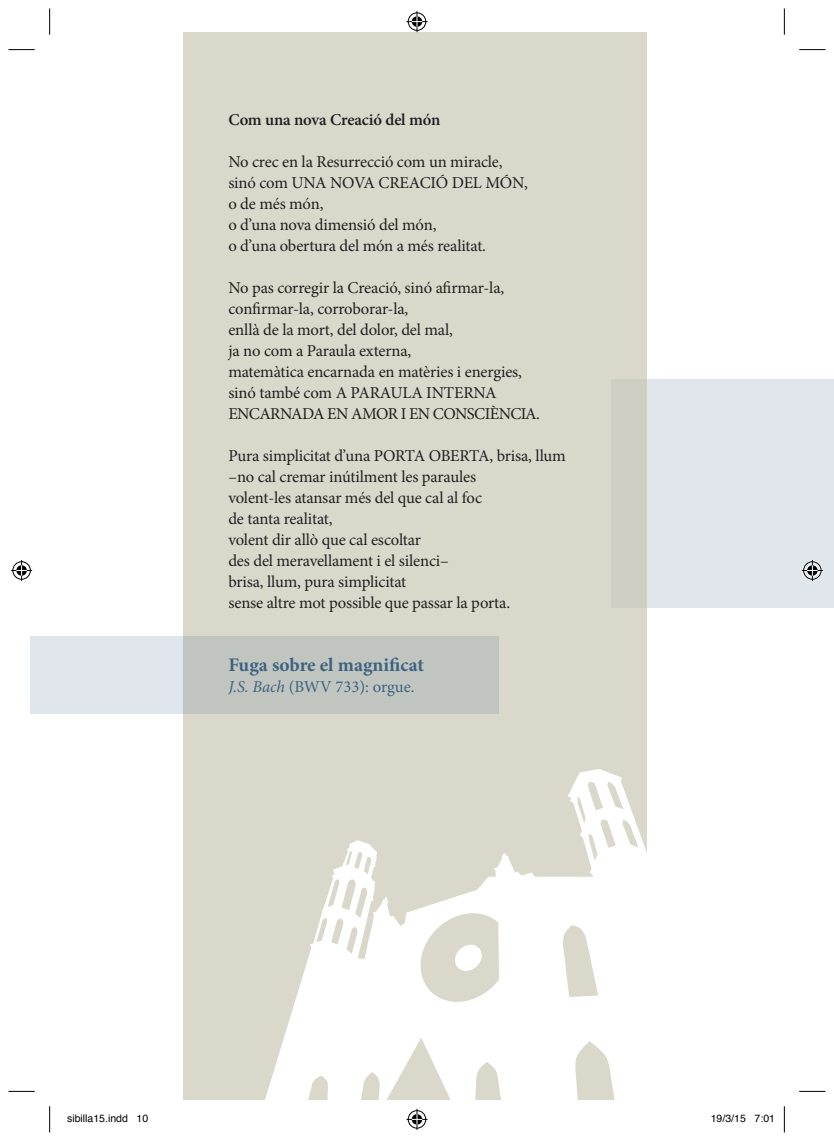
<style>
.page{position:relative;width:834px;height:1141px;background:#fff}
.page>*{position:absolute;margin:0;border:0;box-sizing:border-box;transform-origin:0 0}
.t1{font:700 19.25px "Minion Pro";color:#3e6382}
.t2{font:16.62px/21px "Minion Pro";letter-spacing:-.01em;color:#231f20}
.t3{font:600 16.62px "Minion Pro";letter-spacing:-.01em;color:#231f20}
.t4{font:16.62px "Minion Pro";color:#3e6382}
.t5{font:10.5px "Helvetica";color:#000}
.s1{font-style:italic}
</style>
<div class="page">
<div style="left:610px;top:379px;width:223px;height:229px;background:#e0e6eb"></div>
<div style="left:184px;top:32px;width:463px;height:1067px;background:#dad8cb"></div>
<svg style="left:264px;top:769px;width:383px;height:331px;fill:#fff"></svg>
<svg style="left:30px;top:636px;width:468px;height:78px;background:#cbcfcd"></svg>
<svg style="left:8px;top:49px;width:27px;height:1px"></svg>
<svg style="left:799px;top:49px;width:26px;height:1px"></svg>
<svg style="left:8px;top:1091px;width:27px;height:1px"></svg>
<svg style="left:799px;top:1091px;width:26px;height:1px"></svg>
<svg style="left:49px;top:8px;width:1px;height:27px"></svg>
<svg style="left:49px;top:1106px;width:1px;height:26px"></svg>
<svg style="left:783px;top:8px;width:1px;height:27px"></svg>
<svg style="left:783px;top:1106px;width:1px;height:26px"></svg>
<svg style="left:406px;top:11px;width:21px;height:21px"></svg>
<svg style="left:406px;top:1109px;width:21px;height:21px"></svg>
<svg style="left:11px;top:560px;width:21px;height:21px"></svg>
<svg style="left:801px;top:560px;width:21px;height:21px"></svg>
<p class="t3" style="left:228px;top:108px;width:213px">Com una nova Creació del món</p>
<p class="t2" style="left:228px;top:151px;width:301px">No crec en la Resurrecció com un miracle, sinó com UNA NOVA CREACIÓ DEL MÓN, o de més món,<br>o d’una nova dimensió del món,<br>o d’una obertura del món a més realitat.</p>
<p class="t2" style="left:228px;top:277px;width:313px">No pas corregir la Creació, sinó afirmar-la, confirmar-la, corroborar-la,<br>enllà de la mort, del dolor, del mal,<br>ja no com a Paraula externa,<br>matemàtica encarnada en matèries i energies, sinó també com A PARAULA INTERNA ENCARNADA EN AMOR I EN CONSCIÈNCIA.</p>
<p class="t2" style="left:228px;top:445px;width:339px">Pura simplicitat d’una PORTA OBERTA, brisa, llum –no cal cremar inútilment les paraules<br>volent-les atansar més del que cal al foc<br>de tanta realitat,<br>volent dir allò que cal escoltar<br>des del meravellament i el silenci–<br>brisa, llum, pura simplicitat<br>sense altre mot possible que passar la porta.</p>
<p class="t1" style="left:228px;top:651px;width:197px">Fuga sobre el magnificat</p>
<p class="t4" style="left:228px;top:675px;width:188px"><span class="s1">J.S. Bach</span> (BWV 733): orgue.</p>
<p class="t5" style="left:67px;top:1110px;width:83px">sibilla15.indd 10</p>
<p class="t5" style="left:710px;top:1110px;width:66px">19/3/15 7:01</p>
</div>
